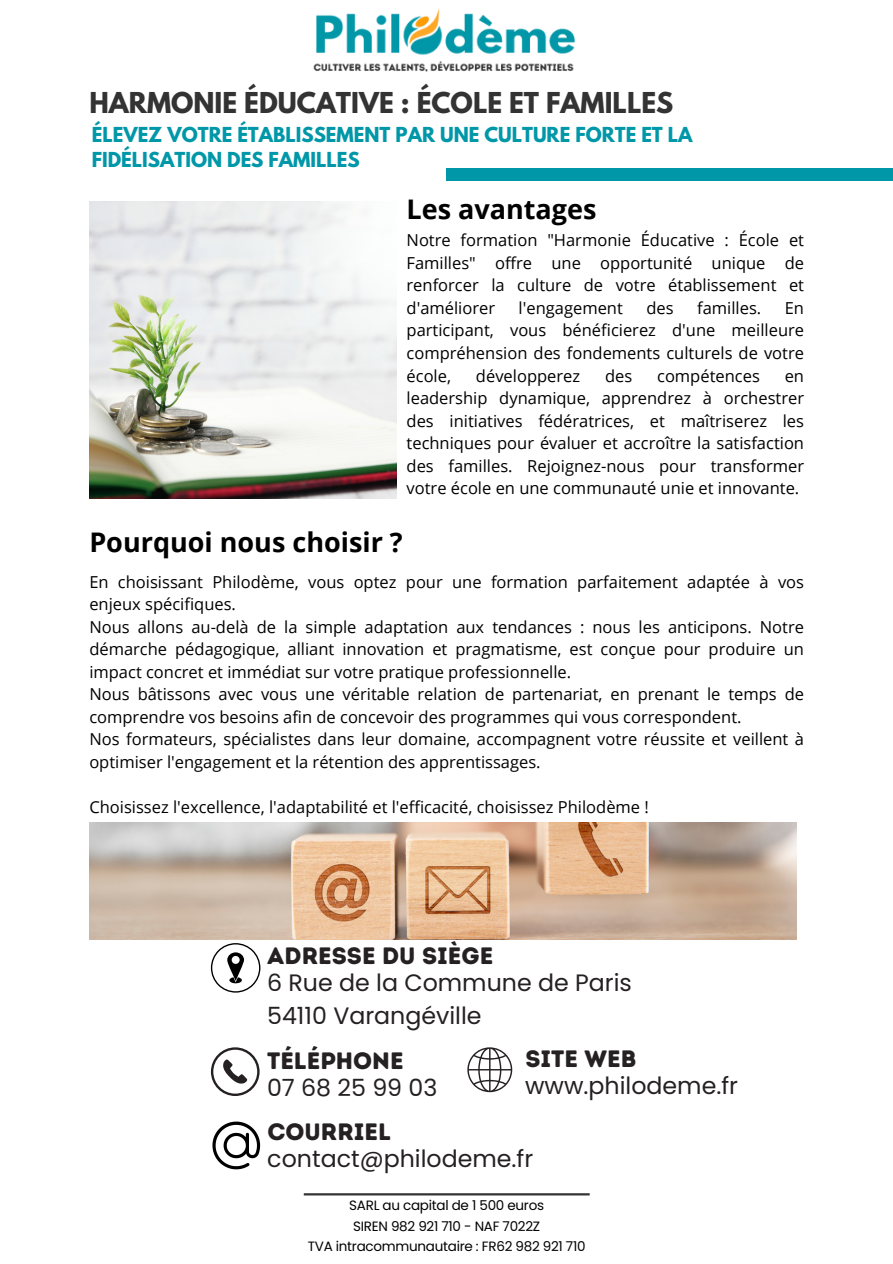
<style>
.page{position:relative;width:893px;height:1264px;background:#fff}
.page>*{position:absolute;margin:0;border:0;box-sizing:border-box;transform-origin:0 0}
.t1{font:700 27px "Open Sans";color:#000}
.t2{font:700 25.5px "League Spartan";color:#333}
.t3{font:23.7px "Poppins";color:#252122}
.t4{font:23.7px "Intro Rust Base";color:#252122}
.t5{font:700 18.3px/24.8px "League Spartan";color:#0097a8}
.t6{font:16.5px/22.5px "Open Sans";color:#000;text-align:justify}
.t7{font:13.5px "Poppins";letter-spacing:-.02em;color:#010101}
</style>
<div class="page">
<img style="left:89px;top:202px;width:308px;height:296px">
<div style="left:446px;top:168px;width:446px;height:12px;background:#0097a8"></div>
<img style="left:89px;top:822px;width:707px;height:117px">
<svg style="left:211px;top:1047px;width:48px;height:48px"></svg>
<svg style="left:467px;top:1047px;width:45px;height:45px"></svg>
<hr style="left:304px;top:1193px;width:285px;height:2px;background:#333">
<svg style="left:211px;top:943px;width:49px;height:49px"></svg>
<svg style="left:212px;top:1121px;width:48px;height:48px"></svg>
<img style="left:313px;top:8px;width:263px;height:64px">
<p class="t2" style="left:89px;top:90px;width:585px">HARMONIE ÉDUCATIVE : ÉCOLE ET FAMILLES</p>
<p class="t5" style="left:92px;top:125px;width:602px">ÉLEVEZ VOTRE ÉTABLISSEMENT PAR UNE CULTURE FORTE ET LA<br>FIDÉLISATION DES FAMILLES</p>
<h5 class="t1" style="left:406px;top:190px;width:191px">Les avantages</h5>
<h2 class="t6" style="left:406px;top:229px;width:399px">Notre formation "Harmonie Éducative : École et Familles" offre une opportunité unique de renforcer la culture de votre établissement et d'améliorer</h2>
<h2 class="t6" style="left:518px;top:296px;width:106px">l'engagement</h2>
<h2 class="t6" style="left:646px;top:296px;width:29px">des</h2>
<h2 class="t6" style="left:697px;top:296px;width:66px">familles.</h2>
<h2 class="t6" style="left:406px;top:296px;width:399px;text-indent:378px">En participant, vous bénéficierez d'une meilleure compréhension des fondements culturels de votre école,</h2>
<h2 class="t6" style="left:476px;top:364px;width:106px">développerez</h2>
<h2 class="t6" style="left:605px;top:364px;width:29px">des</h2>
<h2 class="t6" style="left:657px;top:364px;width:104px">compétences</h2>
<h2 class="t6" style="left:406px;top:364px;width:399px;text-indent:378px">en leadership dynamique, apprendrez à orchestrer des initiatives fédératrices, et maîtriserez les techniques pour évaluer et accroître la satisfaction des familles. Rejoignez-nous pour transformer votre école en une communauté unie et innovante.</h2>
<h6 class="t1" style="left:89px;top:523px;width:315px">Pourquoi nous choisir ?</h6>
<p class="t6" style="left:89px;top:570px;width:716px;text-align:left">En choisissant Philodème, vous optez pour une formation parfaitement adaptée à vos enjeux spécifiques.<br>Nous allons au-delà de la simple adaptation aux tendances : nous les anticipons. Notre démarche pédagogique, alliant innovation et pragmatisme, est conçue pour produire un impact concret et immédiat sur votre pratique professionnelle.<br>Nous bâtissons avec vous une véritable relation de partenariat, en prenant le temps de comprendre vos besoins afin de concevoir des programmes qui vous correspondent.<br>Nos formateurs, spécialistes dans leur domaine, accompagnent votre réussite et veillent à optimiser l'engagement et la rétention des apprentissages.</p>
<h1 class="t6" style="left:89px;top:795px;width:561px">Choisissez l'excellence, l'adaptabilité et l'efficacité, choisissez Philodème !</h1>
<p class="t4" style="left:267px;top:941px;width:227px">ADRESSE DU SIÈGE</p>
<p class="t3" style="left:267px;top:966px;width:366px">6 Rue de la Commune de Paris</p>
<p class="t3" style="left:267px;top:999px;width:216px">54110 Varangéville</p>
<h2 class="t4" style="left:267px;top:1046px;width:138px">TÉLÉPHONE</h2>
<h6 class="t3" style="left:267px;top:1070px;width:172px">07 68 25 99 03</h6>
<h6 class="t4" style="left:525px;top:1044px;width:112px">SITE WEB</h6>
<p class="t3" style="left:525px;top:1069px;width:214px">www.philodeme.fr</p>
<p class="t4" style="left:267px;top:1117px;width:125px">COURRIEL</p>
<p class="t3" style="left:267px;top:1142px;width:267px">contact@philodeme.fr</p>
<p class="t7" style="left:349px;top:1196px;width:196px">SARL au capital de 1 500 euros</p>
<h4 class="t7" style="left:353px;top:1216px;width:188px">SIREN 982 921 710 - NAF 7022Z</h4>
<p class="t7" style="left:308px;top:1236px;width:279px">TVA intracommunautaire : FR62 982 921 710</p>
</div>
